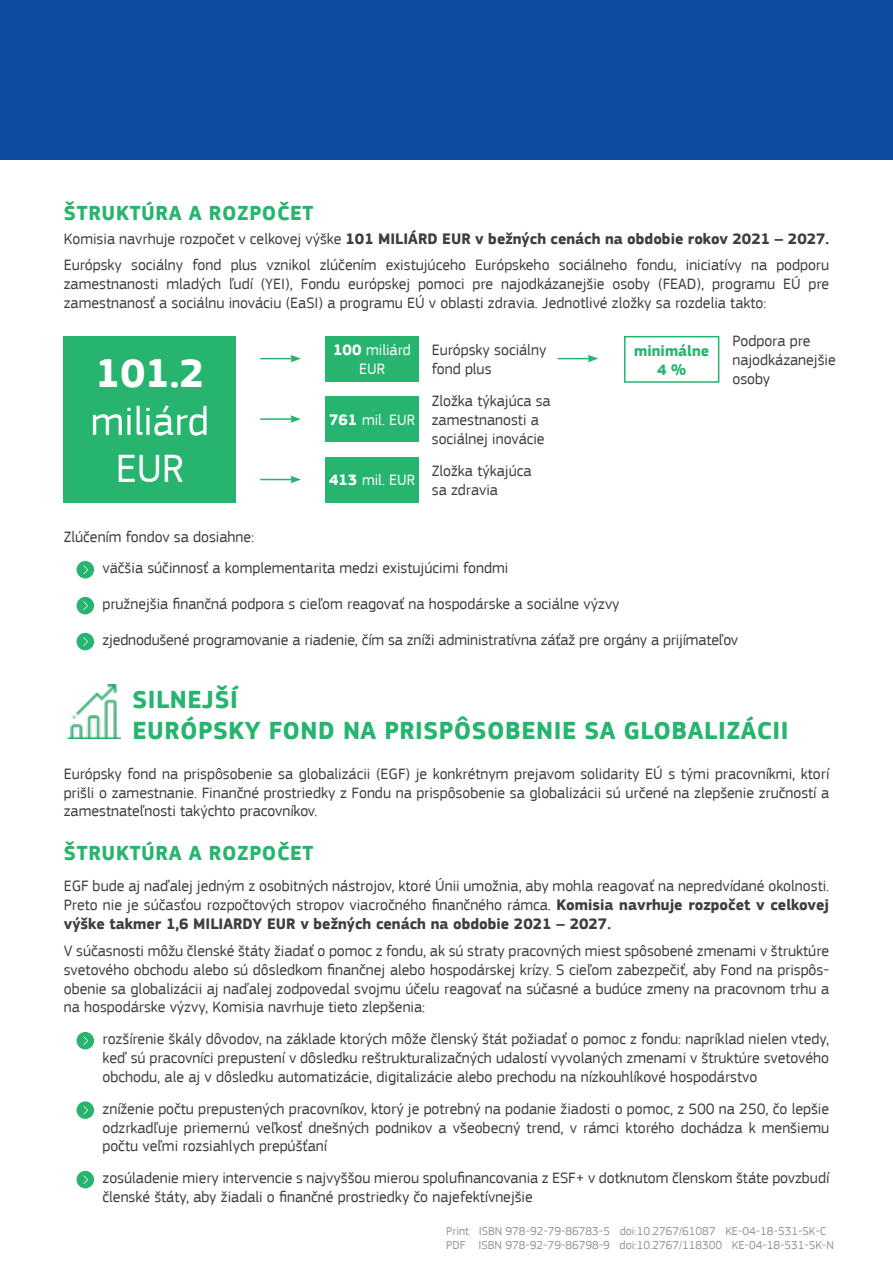
<style>
.page{position:relative;width:893px;height:1263px;background:#fff}
.page>*{position:absolute;margin:0;border:0;box-sizing:border-box;transform-origin:0 0}
.t1{font:41.4px "EC Square Sans Pro";color:#fff}
.t2{font:700 41.4px "EC Square Sans Pro";color:#fff}
.Sub-title_1{font:700 25.5px/30.6px "EC Square Sans Pro";letter-spacing:.02em;color:#26b46f}
.Sub-title_2{font:700 21px "EC Square Sans Pro";letter-spacing:.03em;color:#26b46f}
.Bullets{font:15.75px/18.9px "EC Square Sans Pro";color:#3e3e3f;text-align:justify}
.t3{font:700 15.75px "EC Square Sans Pro";color:#3e3e3f}
.t4{font:15.75px/18.9px "EC Square Sans Pro";color:#fff;text-align:center}
.t5{font:700 15.75px/18.9px "EC Square Sans Pro";color:#26b46f;text-align:center}
.Bullets-2{font:12px "EC Square Sans Pro";color:#939598}
.s1{font-weight:400}
.s2{font-weight:700}
</style>
<div class="page">
<div style="left:325px;top:336px;width:94px;height:45px;background:#26b46f"></div>
<div style="left:624px;top:336px;width:95px;height:47px;border:2px solid #26b46f"></div>
<div style="left:325px;top:396px;width:94px;height:46px;background:#26b46f"></div>
<div style="left:325px;top:457px;width:94px;height:45px;background:#26b46f"></div>
<div style="left:77px;top:1032px;width:17px;height:17px;background:#26b46f;border-radius:50%"></div>
<svg style="left:83px;top:1036px;width:5px;height:9px"></svg>
<div style="left:77px;top:1101px;width:17px;height:18px;background:#26b46f;border-radius:50%"></div>
<svg style="left:83px;top:1106px;width:5px;height:8px"></svg>
<div style="left:77px;top:1171px;width:17px;height:17px;background:#26b46f;border-radius:50%"></div>
<svg style="left:83px;top:1175px;width:5px;height:9px"></svg>
<div style="left:77px;top:561px;width:17px;height:17px;background:#26b46f;border-radius:50%"></div>
<svg style="left:83px;top:565px;width:5px;height:9px"></svg>
<div style="left:77px;top:597px;width:17px;height:17px;background:#26b46f;border-radius:50%"></div>
<svg style="left:83px;top:601px;width:5px;height:9px"></svg>
<div style="left:77px;top:633px;width:17px;height:17px;background:#26b46f;border-radius:50%"></div>
<svg style="left:83px;top:637px;width:5px;height:9px"></svg>
<img style="left:67px;top:685px;width:54px;height:54px">
<hr style="left:558px;top:358px;width:32px;height:1px;background:#26b46f">
<svg style="left:588px;top:355px;width:10px;height:7px"></svg>
<hr style="left:260px;top:358px;width:33px;height:1px;background:#26b46f">
<svg style="left:290px;top:355px;width:11px;height:7px"></svg>
<hr style="left:260px;top:418px;width:33px;height:2px;background:#26b46f">
<svg style="left:290px;top:415px;width:11px;height:8px"></svg>
<hr style="left:260px;top:479px;width:33px;height:1px;background:#26b46f">
<svg style="left:290px;top:476px;width:11px;height:7px"></svg>
<div style="left:64px;top:336px;width:172px;height:166px;background:#26b46f"></div>
<div style="left:0;top:0;width:893px;height:160px;background:#0d4da1"></div>
<p class="Sub-title_2" style="left:64px;top:200px;width:251px">ŠTRUKTÚRA A ROZPOČET</p>
<p class="t3" style="left:64px;top:229px;width:767px"><span class="s1">Komisia navrhuje rozpočet v celkovej výške</span> 101 MILIÁRD EUR v bežných cenách na obdobie rokov 2021 – 2027.</p>
<p class="Bullets" style="left:64px;top:256px;width:767px">Európsky sociálny fond plus vznikol zlúčením existujúceho Európskeho sociálneho fondu, iniciatívy na podporu zamestnanosti mladých ľudí (YEI), Fondu európskej pomoci pre najodkázanejšie osoby (FEAD), programu EÚ pre zamestnanosť a sociálnu inováciu (EaSI) a programu EÚ v oblasti zdravia. Jednotlivé zložky sa rozdelia takto:</p>
<p class="t4" style="left:333px;top:340px;width:79px"><span class="s2">100</span> miliárd<br>EUR</p>
<p class="t5" style="left:634px;top:342px;width:77px">minimálne<br>4 %</p>
<p class="Bullets" style="left:732px;top:332px;width:105px;text-align:left">Podpora pre najodkázanejšie osoby</p>
<p class="Bullets" style="left:432px;top:340px;width:116px">Európsky sociálny fond plus</p>
<p class="t2" style="left:96px;top:348px;width:110px">101.2</p>
<p class="t1" style="left:91px;top:397px;width:119px">miliárd</p>
<p class="t1" style="left:116px;top:445px;width:69px">EUR</p>
<p class="Bullets" style="left:432px;top:391px;width:120px;text-align:left">Zložka týkajúca sa zamestnanosti a sociálnej inovácie</p>
<p class="t4" style="left:329px;top:410px;width:87px"><span class="s2">761</span> mil. EUR</p>
<p class="t4" style="left:329px;top:471px;width:87px"><span class="s2">413</span> mil. EUR</p>
<p class="Bullets" style="left:432px;top:461px;width:101px">Zložka týkajúca sa zdravia</p>
<p class="Bullets" style="left:64px;top:527px;width:192px">Zlúčením fondov sa dosiahne:</p>
<p class="Bullets" style="left:103px;top:559px;width:407px">väčšia súčinnosť a komplementarita medzi existujúcimi fondmi</p>
<p class="Bullets" style="left:103px;top:594px;width:519px">pružnejšia finančná podpora s cieľom reagovať na hospodárske a sociálne výzvy</p>
<p class="Bullets" style="left:103px;top:630px;width:637px">zjednodušené programovanie a riadenie, čím sa zníži administratívna záťaž pre orgány a prijímateľov</p>
<p class="Sub-title_1" style="left:132px;top:686px;width:658px">SILNEJŠÍ<br>EURÓPSKY FOND NA PRISPÔSOBENIE SA GLOBALIZÁCII</p>
<p class="Bullets" style="left:64px;top:764px;width:767px">Európsky fond na prispôsobenie sa globalizácii (EGF) je konkrétnym prejavom solidarity EÚ s tými pracovníkmi, ktorí prišli o zamestnanie. Finančné prostriedky z Fondu na prispôsobenie sa globalizácii sú určené na zlepšenie zručností a zamestnateľnosti takýchto pracovníkov.</p>
<p class="Sub-title_2" style="left:64px;top:841px;width:251px">ŠTRUKTÚRA A ROZPOČET</p>
<p class="Bullets" style="left:64px;top:877px;width:767px">EGF bude aj naďalej jedným z osobitných nástrojov, ktoré Únii umožnia, aby mohla reagovať na nepredvídané okolnosti.<br>Preto nie je súčasťou rozpočtových stropov viacročného finančného rámca. <span class="s2">Komisia navrhuje rozpočet v celkovej výške takmer 1,6 MILIARDY EUR v bežných cenách na obdobie 2021 – 2027.</span></p>
<p class="Bullets" style="left:64px;top:941px;width:767px">V súčasnosti môžu členské štáty žiadať o pomoc z fondu, ak sú straty pracovných miest spôsobené zmenami v štruktúre svetového obchodu alebo sú dôsledkom finančnej alebo hospodárskej krízy. S cieľom zabezpečiť, aby Fond na prispôs&shy;obenie sa globalizácii aj naďalej zodpovedal svojmu účelu reagovať na súčasné a budúce zmeny na pracovnom trhu a na hospodárske výzvy, Komisia navrhuje tieto zlepšenia:</p>
<p class="Bullets" style="left:103px;top:1029px;width:728px">rozšírenie škály dôvodov, na základe ktorých môže členský štát požiadať o pomoc z fondu: napríklad nielen vtedy, keď sú pracovníci prepustení v dôsledku reštrukturalizačných udalostí vyvolaných zmenami v štruktúre svetového obchodu, ale aj v dôsledku automatizácie, digitalizácie alebo prechodu na nízkouhlíkové hospodárstvo</p>
<p class="Bullets" style="left:103px;top:1099px;width:728px">zníženie počtu prepustených pracovníkov, ktorý je potrebný na podanie žiadosti o pomoc, z 500 na 250, čo lepšie odzrkadľuje priemernú veľkosť dnešných podnikov a všeobecný trend, v rámci ktorého dochádza k menšiemu počtu veľmi rozsiahlych prepúšťaní</p>
<p class="Bullets" style="left:103px;top:1168px;width:728px">zosúladenie miery intervencie s najvyššou mierou spolufinancovania z ESF+ v dotknutom členskom štáte povzbudí členské štáty, aby žiadali o finančné prostriedky čo najefektívnejšie</p>
<p class="Bullets-2" style="left:446px;top:1224px;width:382px">Print ISBN 978-92-79-86783-5 doi:10.2767/61087 KE-04-18-531-SK-C</p>
<p class="Bullets-2" style="left:446px;top:1238px;width:389px">PDF ISBN 978-92-79-86798-9 doi:10.2767/118300 KE-04-18-531-SK-N</p>
</div>
